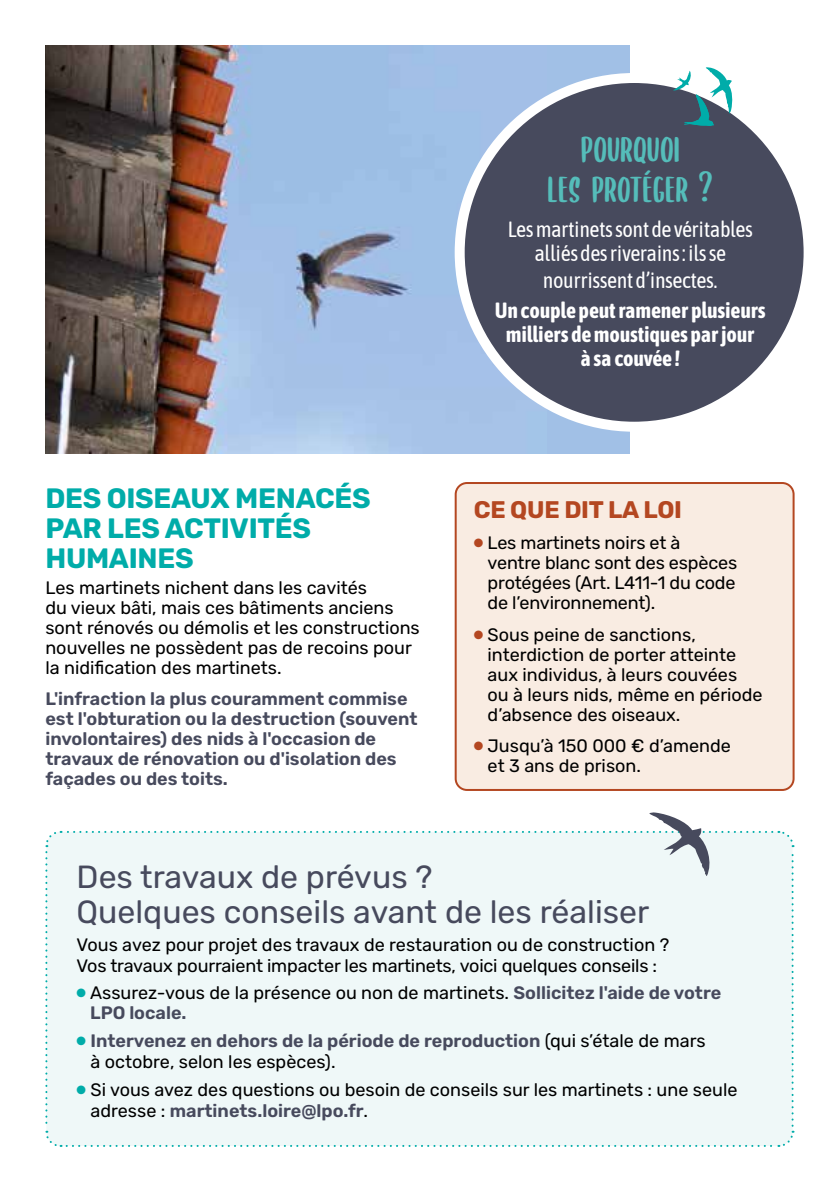
<style>
.page{position:relative;width:840px;height:1191px;background:#fff}
.page>*{position:absolute;margin:0;border:0;box-sizing:border-box;transform-origin:0 0}
.t1{font:44px/40px "SUBSCRIBER";color:#55bdba;text-align:center}
.t2{font:32px/35.2px "Rubik";color:#474a5d}
.t3{font:700 28px/30px "Rubik";letter-spacing:-.01em;color:#00aca9}
.t4{font:700 24px "Rubik";letter-spacing:-.01em;color:#b44721}
.t5{font:22px/24px "Asap Condensed";letter-spacing:-.02em;color:#fff;text-align:center}
.t6{font:700 22px/24px "Asap Condensed";letter-spacing:-.01em;color:#fff;text-align:center}
.t7{font:18px/20px "Rubik";color:#000}
.t8{font:600 18px/20px "Rubik";color:#474a5d}
.s1{color:#b44721}
.s2{color:#00aca9}
.s3{font-weight:600;color:#474a5d}
.s4{font-weight:400;color:#000}
</style>
<div class="page">
<div style="left:455px;top:483px;width:338px;height:307px;background:#f9ece2;border-radius:11px"></div>
<div style="left:454px;top:482px;width:340px;height:309px;border:2px solid #b44721;border-radius:11px"></div>
<div style="left:45px;top:45px;width:585px;height:409px;background:#a1c0e6"></div>
<img style="left:45px;top:45px;width:501px;height:409px">
<div style="left:459px;top:78px;width:349px;height:349px;background:#474a5d;border-radius:50%"></div>
<div style="left:454px;top:73px;width:359px;height:359px;border:10px solid #fff;border-radius:50%"></div>
<svg style="left:672px;top:67px;width:60px;height:59px"></svg>
<svg style="left:45px;top:812px;width:749px;height:335px"></svg>
<h3 class="t3" style="left:45px;top:484px;width:326px">DES OISEAUX MENACÉS<br>PAR LES ACTIVITÉS<br>HUMAINES</h3>
<p class="t7" style="left:45px;top:578px;width:376px">Les martinets nichent dans les cavités<br>du vieux bâti, mais ces bâtiments anciens sont rénovés ou démolis et les constructions nouvelles ne possèdent pas de recoins pour la nidification des martinets.</p>
<p class="t8" style="left:45px;top:689px;width:373px">L'infraction la plus couramment commise est l'obturation ou la destruction (souvent involontaires) des nids à l'occasion de travaux de rénovation ou d'isolation des façades ou des toits.</p>
<h1 class="t1" style="left:547px;top:123px;width:167px">POURQUOI<br>LES PROTÉGER ?</h1>
<p class="t5" style="left:507px;top:216px;width:246px">Les martinets sont de véritables alliés des riverains : ils se</p>
<p class="t5" style="left:542px;top:267px;width:176px">nourrissent d’insectes.</p>
<p class="t6" style="left:494px;top:296px;width:272px">Un couple peut ramener plusieurs milliers de moustiques par jour<br>à sa couvée !</p>
<h3 class="t4" style="left:473px;top:496px;width:210px">CE QUE DIT LA LOI</h3>
<p class="t7" style="left:487px;top:533px;width:251px;text-indent:-14px"><span class="s1">●</span> Les martinets noirs et à ventre blanc sont des espèces protégées (Art. L411-1 du code de l’environnement).</p>
<p class="t7" style="left:487px;top:625px;width:276px;text-indent:-14px"><span class="s1">●</span> Sous peine de sanctions, interdiction de porter atteinte aux individus, à leurs couvées ou à leurs nids, même en période d’absence des oiseaux.</p>
<p class="t7" style="left:487px;top:736px;width:244px;text-indent:-14px"><span class="s1">●</span> Jusqu’à 150 000 € d’amende et 3 ans de prison.</p>
<h2 class="t2" style="left:77px;top:860px;width:573px">Des travaux de prévus ?<br>Quelques conseils avant de les réaliser</h2>
<p class="t7" style="left:77px;top:934px;width:593px;line-height:21.6px">Vous avez pour projet des travaux de restauration ou de construction ?<br>Vos travaux pourraient impacter les martinets, voici quelques conseils :</p>
<p class="t7" style="left:90px;top:983px;width:632px;text-indent:-13px"><span class="s2">●</span> Assurez-vous de la présence ou non de martinets. <span class="s3">Sollicitez l'aide de votre<br>LPO locale.</span></p>
<p class="t8" style="left:90px;top:1030px;width:616px;line-height:21.6px;text-indent:-14px"><span class="s2">●</span> Intervenez en dehors de la période de reproduction <span class="s4">(qui s’étale de mars à octobre, selon les espèces).</span></p>
<p class="t7" style="left:90px;top:1079px;width:648px;line-height:21.6px;text-indent:-14px"><span class="s2">●</span> Si vous avez des questions ou besoin de conseils sur les martinets : une seule adresse : <span class="s3">martinets.loire@lpo.fr</span>.</p>
</div>
